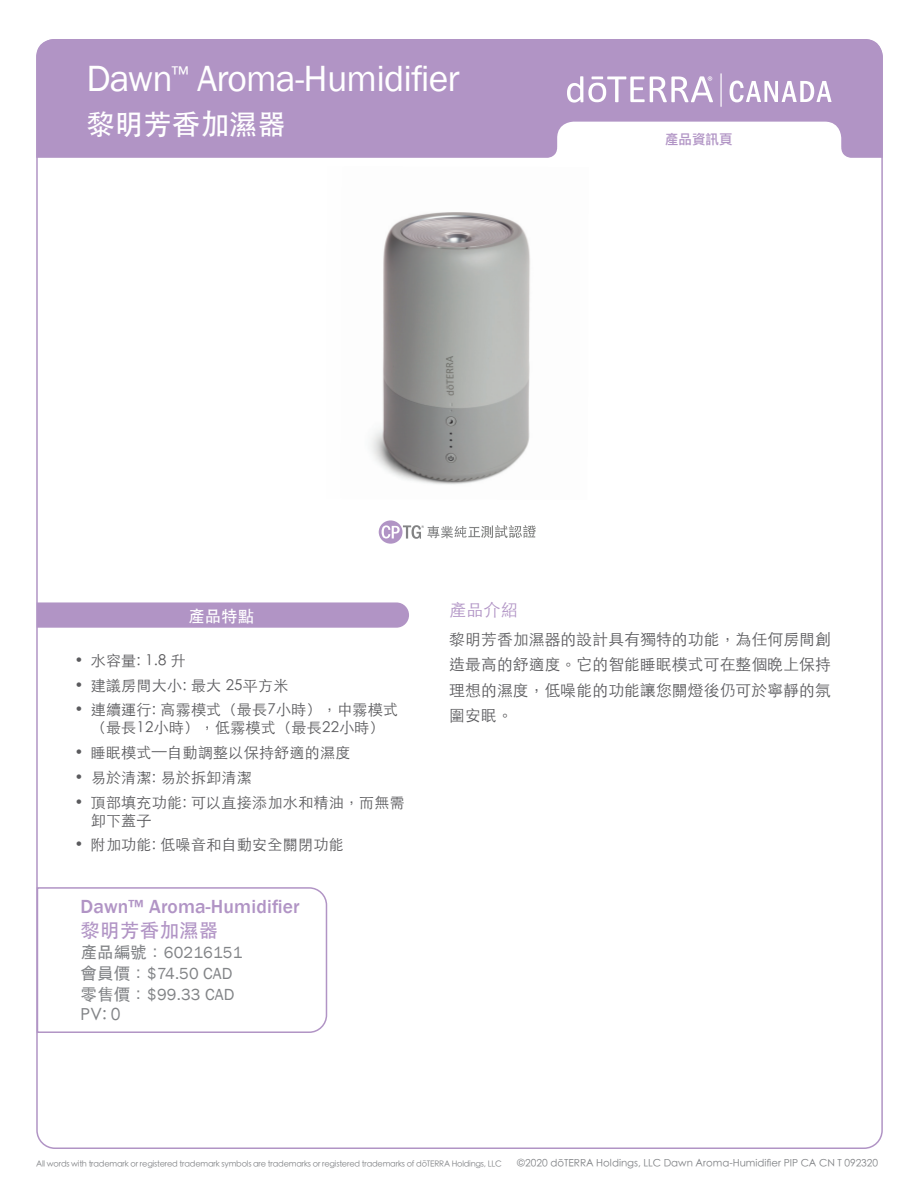
<style>
.page{position:relative;width:918px;height:1188px;background:#fff}
.page>*{position:absolute;margin:0;border:0;box-sizing:border-box;transform-origin:0 0}
.t1{font:37.5px "Franklin Gothic";letter-spacing:-.02em;color:#fff}
.t2{font:500 28.5px "ST Heiti TC";color:#fff}
.t3{font:500 19.5px "Franklin Gothic";letter-spacing:.01em;color:#b194c5}
.t4{font:500 19.5px "ST Heiti TC";letter-spacing:.01em;color:#b194c5}
.t5{font:300 17.1px "ST Heiti TC";color:#b194c5}
.t6{font:16.5px/20.9px "Franklin Gothic";letter-spacing:.01em;color:#828487}
.t7{font:500 16.5px "ST Heiti TC";color:#fff}
.t8{font:500 16.5px "ST Heiti TC";color:#828487}
.t9{font:300 15.75px/25.5px "ST Heiti TC";letter-spacing:.01em;color:#5a5a5d;text-align:justify}
.t10{font:300 15px/18px "ST Heiti TC";letter-spacing:.02em;color:#5a5a5d;text-align:center}
.t11{font:500 13.5px "Ping Fang TC";color:#b194c5}
.t12{font:300 10.2px "ST Heiti TC";color:#808285}
.t13{font:300 8.25px "ST Heiti TC";letter-spacing:-.025em;color:#808285}
.s1{font-family:"ST Heiti TC";font-weight:500}
</style>
<div class="page">
<svg style="left:36px;top:39px;width:847px;height:119px;background:#b99fcb"></svg>
<svg style="left:730px;top:81px;width:102px;height:21px"></svg>
<svg style="left:567px;top:76px;width:146px;height:27px"></svg>
<hr style="left:720px;top:73px;width:2px;height:34px;background:#fff">
<svg style="left:37px;top:602px;width:372px;height:26px;background:#b397c7"></svg>
<svg style="left:36px;top:886px;width:292px;height:148px"></svg>
<svg style="left:379px;top:520px;width:157px;height:24px"></svg>
<img style="left:370px;top:212px;width:160px;height:273px">
<h1 class="t1" style="left:86px;top:55px;width:375px">Dawn<sup>™</sup> Aroma-Humidifier</h1>
<h2 class="t2" style="left:86px;top:108px;width:201px">黎明芳香加濕器</h2>
<p class="t11" style="left:665px;top:131px;width:69px">產品資訊頁</p>
<p class="t7" style="left:188px;top:607px;width:68px">產品特點</p>
<p class="t10" style="left:75px;top:650px;width:113px">• 水容量: 1.8 升</p>
<p class="t10" style="left:75px;top:675px;width:215px">• 建議房間大小: 最大 25平方米</p>
<p class="t10" style="left:75px;top:699px;width:325px">• 連續運行: 高霧模式（最長7小時），中霧模式（最長12小時），低霧模式（最長22小時）</p>
<p class="t10" style="left:75px;top:742px;width:278px">• 睡眠模式—自動調整以保持舒適的濕度</p>
<p class="t10" style="left:75px;top:767px;width:179px">• 易於清潔: 易於拆卸清潔</p>
<p class="t10" style="left:91px;top:792px;width:316px;text-align:left;text-indent:-16px">• 頂部填充功能: 可以直接添加水和精油，而無需卸下蓋子</p>
<p class="t10" style="left:75px;top:834px;width:271px">• 附加功能: 低噪音和自動安全關閉功能</p>
<h3 class="t3" style="left:81px;top:894px;width:221px">Dawn™ Aroma-Humidifier</h3>
<h3 class="t4" style="left:81px;top:919px;width:139px">黎明芳香加濕器</h3>
<p class="t6" style="left:81px;top:943px;width:163px"><span class="s1">產品編號：</span>60216151<span class="s1">會員價：</span>$74.50 CAD<span class="s1">零售價：</span>$99.33 CAD</p>
<p class="t8" style="left:81px;top:1006px;width:41px">PV: 0</p>
<p class="t5" style="left:449px;top:595px;width:70px">產品介紹</p>
<p class="t9" style="left:449px;top:625px;width:383px">黎明芳香加濕器的設計具有獨特的功能，為任何房間創造最高的舒適度。它的智能睡眠模式可在整個晚上保持理想的濕度，低噪能的功能讓您關燈後仍可於寧靜的氛圍安眠。</p>
<p class="t13" style="left:36px;top:1157px;width:467px">All words with trademark or registered trademark symbols are trademarks or registered trademarks of dōTERRA Holdings, LLC</p>
<p class="t12" style="left:517px;top:1154px;width:363px">©2020 dōTERRA Holdings, LLC Dawn Aroma-Humidifier PIP CA CN T 092320</p>
</div>
